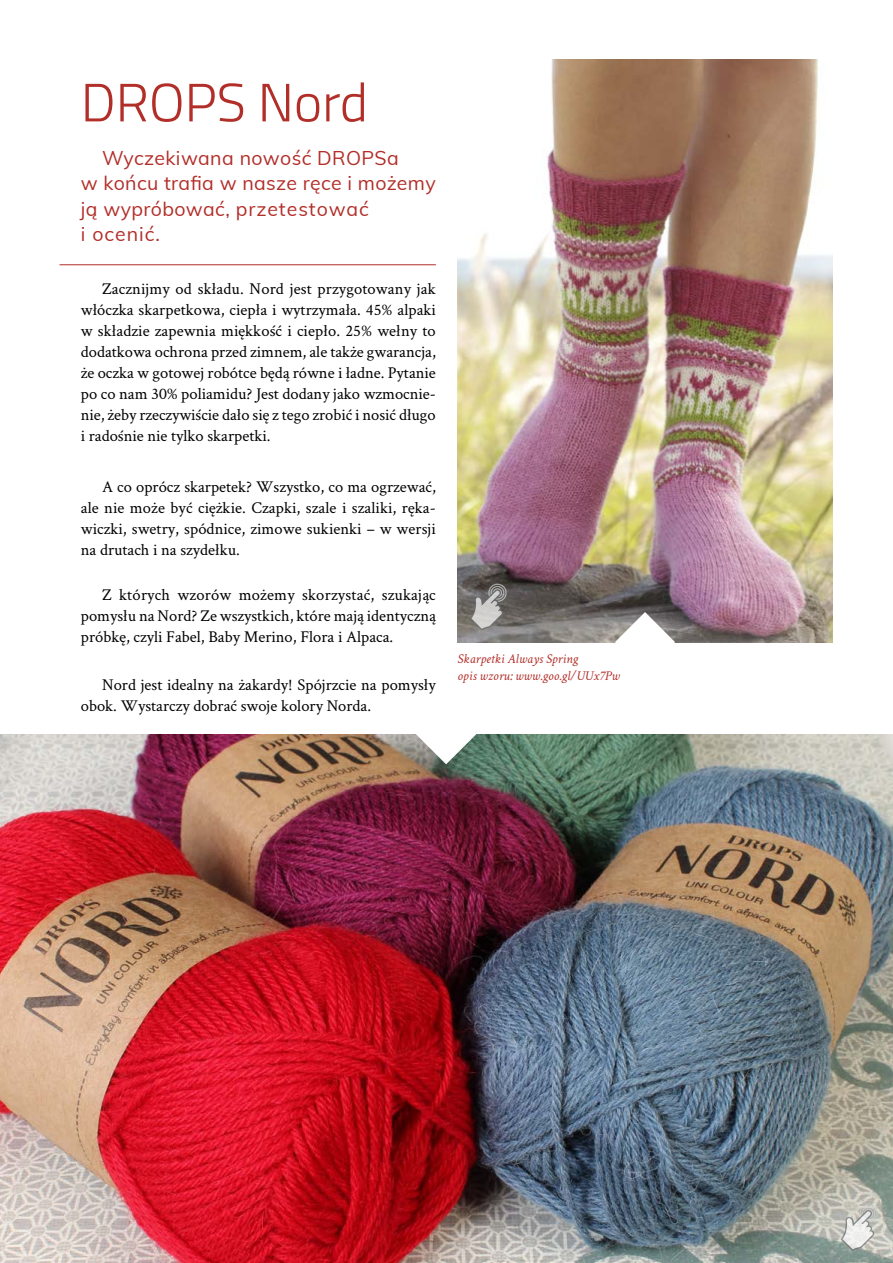
<style>
.page{position:relative;width:893px;height:1263px;background:#fff}
.page>*{position:absolute;margin:0;border:0;box-sizing:border-box;transform-origin:0 0}
.t1{font:300 54px "Titillium Web";color:#b22e29}
.t2{font:19.5px/25.5px "Muli";letter-spacing:.02em;color:#b22e29}
.t3{font:16.5px/21px "Crimson Text";color:#000;text-align:justify}
.t4{font:italic 13.5px/16.5px "Crimson Text";color:#b22e29}
</style>
<div class="page">
<hr style="left:60px;top:264px;width:376px;height:1px;background:#b22e29">
<img style="left:0;top:734px;width:893px;height:529px">
<img style="left:457px;top:60px;width:376px;height:582px">
<svg style="left:615px;top:612px;width:60px;height:31px"></svg>
<svg style="left:416px;top:734px;width:60px;height:30px"></svg>
<svg style="left:470px;top:583px;width:38px;height:47px"></svg>
<svg style="left:841px;top:1203px;width:38px;height:48px"></svg>
<h1 class="t1" style="left:81px;top:63px;width:289px">DROPS Nord</h1>
<p class="t2" style="left:81px;top:144px;width:357px;text-indent:21px">Wyczekiwana nowość DROPSa<br>w końcu trafia w nasze ręce i możemy ją wypróbować, przetestować<br>i ocenić.</p>
<p class="t3" style="left:81px;top:277px;width:357px;text-indent:21px">Zacznijmy od składu. Nord jest przygotowany jak włóczka skarpetkowa, ciepła i wytrzymała. 45% alpaki w składzie zapewnia miękkość i ciepło. 25% wełny to dodatkowa ochrona przed zimnem, ale także gwarancja, że oczka w gotowej robótce będą równe i ładne. Pytanie po co nam 30% poliamidu? Jest dodany jako wzmocnie&shy;nie, żeby rzeczywiście dało się z tego zrobić i nosić długo i radośnie nie tylko skarpetki.</p>
<p class="t3" style="left:81px;top:475px;width:357px;text-indent:21px">A co oprócz skarpetek? Wszystko, co ma ogrzewać, ale nie może być ciężkie. Czapki, szale i szaliki, ręka&shy;wiczki, swetry, spódnice, zimowe sukienki – w wersji na drutach i na szydełku.</p>
<p class="t3" style="left:81px;top:583px;width:357px;text-indent:21px">Z których wzorów możemy skorzystać, szukając pomysłu na Nord? Ze wszystkich, które mają identyczną próbkę, czyli Fabel, Baby Merino, Flora i Alpaca.</p>
<p class="t3" style="left:81px;top:673px;width:357px;text-indent:21px">Nord jest idealny na żakardy! Spójrzcie na pomysły obok. Wystarczy dobrać swoje kolory Norda.</p>
<p class="t4" style="left:457px;top:651px;width:164px">Skarpetki Always Spring<br>opis wzoru: www.goo.gl/UUx7Pw</p>
</div>
